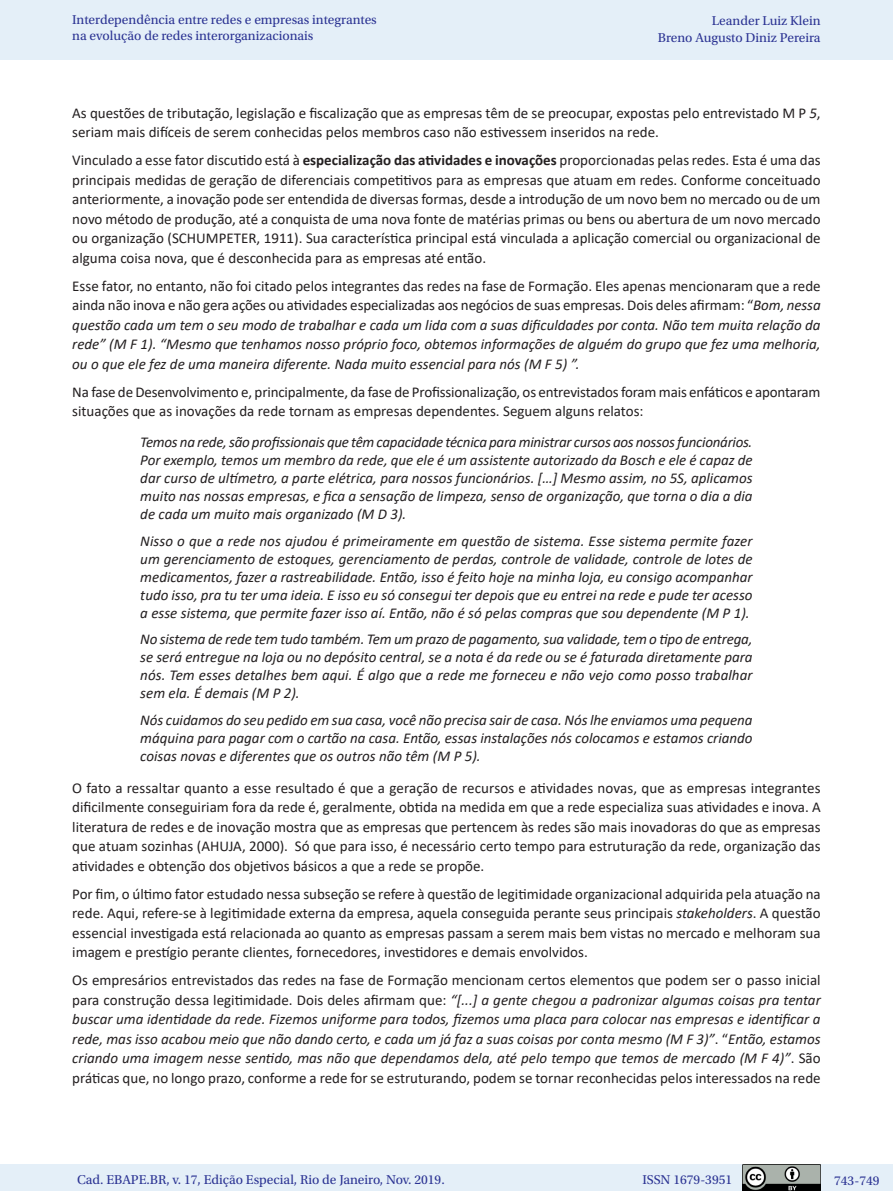
<style>
.page{position:relative;width:893px;height:1191px;background:#fff}
.page>*{position:absolute;margin:0;border:0;box-sizing:border-box;transform-origin:0 0}
._06_0_texto{font:15px/19.5px "Calibri";color:#231f20;text-align:justify}
._06_2_citação{font:italic 15px/18px "Calibri";color:#231f20;text-align:justify}
._06_0_texto-2{font:italic 15px/19.5px "Calibri";color:#231f20;text-align:justify}
.t1{font:13.5px/16.5px "Utopia Std";color:#2b3393}
.s1{font-style:italic}
.s2{font-weight:700}
.s3{font-style:normal}
</style>
<div class="page">
<div style="left:0;top:0;width:893px;height:60px;background:#e4eff8"></div>
<div style="left:0;top:1164px;width:893px;height:27px;background:#e4eff8"></div>
<img style="left:743px;top:1164px;width:78px;height:27px">
<p class="t1" style="left:72px;top:11px;width:306px">Interdependência entre redes e empresas integrantes na evolução de redes interorganizacionais</p>
<p class="t1" style="left:658px;top:13px;width:164px;text-align:right">Leander Luiz Klein<br>Breno Augusto Diniz Pereira</p>
<p class="_06_0_texto" style="left:72px;top:102px;width:750px">As questões de tributação, legislação e fiscalização que as empresas têm de se preocupar, expostas pelo entrevistado M P <span class="s1">5</span>, seriam mais difíceis de serem conhecidas pelos membros caso não estivessem inseridos na rede.</p>
<p class="_06_0_texto" style="left:72px;top:150px;width:750px">Vinculado a esse fator discutido está à <span class="s2">especialização das atividades e inovações</span> proporcionadas pelas redes. Esta é uma das principais medidas de geração de diferenciais competitivos para as empresas que atuam em redes. Conforme conceituado anteriormente, a inovação pode ser entendida de diversas formas, desde a introdução de um novo bem no mercado ou de um novo método de produção, até a conquista de uma nova fonte de matérias primas ou bens ou abertura de um novo mercado ou organização (SCHUMPETER, 1911). Sua característica principal está vinculada a aplicação comercial ou organizacional de alguma coisa nova, que é desconhecida para as empresas até então.</p>
<p class="_06_0_texto-2" style="left:72px;top:275px;width:750px"><span class="s3">Esse fator, no entanto, não foi citado pelos integrantes das redes na fase de Formação. Eles apenas mencionaram que a rede ainda não inova e não gera ações ou atividades especializadas aos negócios de suas empresas. Dois deles afirmam: “</span>Bom, nessa questão cada um tem o seu modo de trabalhar e cada um lida com a suas dificuldades por conta. Não tem muita relação da rede” (M F 1). “Mesmo que tenhamos nosso próprio foco, obtemos informações de alguém do grupo que fez uma melhoria, ou o que ele fez de uma maneira diferente. Nada muito essencial para nós (M F 5) ”.</p>
<p class="_06_0_texto" style="left:72px;top:381px;width:750px">Na fase de Desenvolvimento e, principalmente, da fase de Profissionalização, os entrevistados foram mais enfáticos e apontaram situações que as inovações da rede tornam as empresas dependentes. Seguem alguns relatos:</p>
<p class="_06_2_citação" style="left:140px;top:432px;width:614px">Temos na rede, são profissionais que têm capacidade técnica para ministrar cursos aos nossos funcionários.<br>Por exemplo, temos um membro da rede, que ele é um assistente autorizado da Bosch e ele é capaz de dar curso de ultímetro, a parte elétrica, para nossos funcionários. […] Mesmo assim, no 5S, aplicamos muito nas nossas empresas, e fica a sensação de limpeza, senso de organização, que torna o dia a dia de cada um muito mais organizado (M D 3).</p>
<p class="_06_2_citação" style="left:140px;top:531px;width:614px">Nisso o que a rede nos ajudou é primeiramente em questão de sistema. Esse sistema permite fazer um gerenciamento de estoques, gerenciamento de perdas, controle de validade, controle de lotes de medicamentos, fazer a rastreabilidade. Então, isso é feito hoje na minha loja, eu consigo acompanhar tudo isso, pra tu ter uma ideia. E isso eu só consegui ter depois que eu entrei na rede e pude ter acesso a esse sistema, que permite fazer isso aí. Então, não é só pelas compras que sou dependente (M P 1).</p>
<p class="_06_2_citação" style="left:140px;top:629px;width:614px">No sistema de rede tem tudo também. Tem um prazo de pagamento, sua validade, tem o tipo de entrega, se será entregue na loja ou no depósito central, se a nota é da rede ou se é faturada diretamente para nós. Tem esses detalhes bem aqui. É algo que a rede me forneceu e não vejo como posso trabalhar sem ela. É demais (M P 2).</p>
<p class="_06_2_citação" style="left:140px;top:710px;width:614px">Nós cuidamos do seu pedido em sua casa, você não precisa sair de casa. Nós lhe enviamos uma pequena máquina para pagar com o cartão na casa. Então, essas instalações nós colocamos e estamos criando coisas novas e diferentes que os outros não têm (M P 5).</p>
<p class="_06_0_texto" style="left:72px;top:777px;width:750px">O fato a ressaltar quanto a esse resultado é que a geração de recursos e atividades novas, que as empresas integrantes dificilmente conseguiriam fora da rede é, geralmente, obtida na medida em que a rede especializa suas atividades e inova. A literatura de redes e de inovação mostra que as empresas que pertencem às redes são mais inovadoras do que as empresas que atuam sozinhas (AHUJA, 2000). Só que para isso, é necessário certo tempo para estruturação da rede, organização das atividades e obtenção dos objetivos básicos a que a rede se propõe.</p>
<p class="_06_0_texto" style="left:72px;top:883px;width:750px">Por fim, o último fator estudado nessa subseção se refere à questão de legitimidade organizacional adquirida pela atuação na rede. Aqui, refere-se à legitimidade externa da empresa, aquela conseguida perante seus principais <span class="s1">stakeholders</span>. A questão essencial investigada está relacionada ao quanto as empresas passam a serem mais bem vistas no mercado e melhoram sua imagem e prestígio perante clientes, fornecedores, investidores e demais envolvidos.</p>
<p class="_06_0_texto-2" style="left:72px;top:970px;width:750px"><span class="s3">Os empresários entrevistados das redes na fase de Formação mencionam certos elementos que podem ser o passo inicial para construção dessa legitimidade. Dois deles afirmam que:</span> “[...] a gente chegou a padronizar algumas coisas pra tentar buscar uma identidade da rede. Fizemos uniforme para todos, fizemos uma placa para colocar nas empresas e identificar a rede, mas isso acabou meio que não dando certo, e cada um já faz a suas coisas por conta mesmo (M F 3)”<span class="s3">. “</span>Então, estamos criando uma imagem nesse sentido, mas não que dependamos dela, até pelo tempo que temos de mercado (M F 4)”<span class="s3">. São práticas que, no longo prazo, conforme a rede for se estruturando, podem se tornar reconhecidas pelos interessados na rede</span></p>
<p class="t1" style="left:77px;top:1171px;width:369px">Cad. EBAPE.BR, v. 17, Edição Especial, Rio de Janeiro, Nov. 2019.</p>
<p class="t1" style="left:642px;top:1171px;width:91px">ISSN 1679-3951</p>
<p class="t1" style="left:834px;top:1172px;width:47px">743-749</p>
</div>
